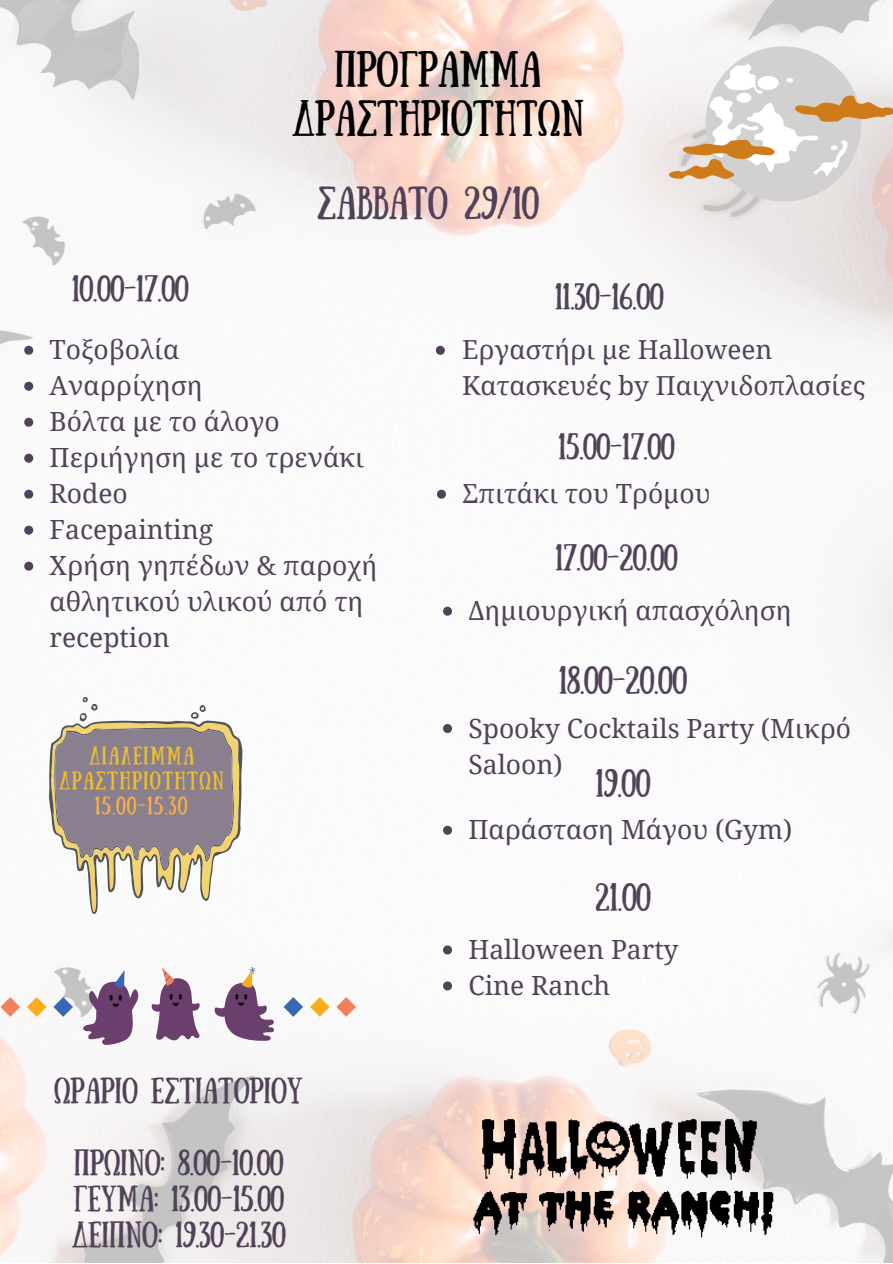
<style>
.page{position:relative;width:893px;height:1264px;background:#fff}
.page>*{position:absolute;margin:0;border:0;box-sizing:border-box;transform-origin:0 0}
.t1{font:35.85px/49.5px "Sunday";color:#000;text-align:center}
.t2{font:32.85px "Sunday";color:#524259}
.t3{font:27.9px "Sunday";color:#524259}
.t4{font:26.4px/36px "Noto Serif";color:#524259}
.t5{font:26.4px "Sunday";color:#524259}
.t6{font:26.25px/36px "Noto Serif";color:#524259}
.t7{font:25.95px/36px "Sunday";color:#524259;text-align:justify}
.t8{font:18px/24.8px "Sunday";letter-spacing:.08em;color:#efc02b;text-align:center}
.t9{font:18px "Sunday";letter-spacing:.08em;color:#fbb040}
</style>
<div class="page">
<img style="left:0;top:0;width:892px;height:1262px">
<svg style="left:49px;top:697px;width:193px;height:217px"></svg>
<div style="left:705px;top:46px;width:156px;height:155px;background:#d2d1d0;border-radius:50%"></div>
<svg style="left:668px;top:64px;width:224px;height:116px"></svg>
<svg style="left:24px;top:346px;width:9px;height:9px"></svg>
<svg style="left:24px;top:382px;width:9px;height:9px"></svg>
<svg style="left:24px;top:418px;width:9px;height:9px"></svg>
<svg style="left:24px;top:454px;width:9px;height:9px"></svg>
<svg style="left:24px;top:489px;width:9px;height:9px"></svg>
<svg style="left:24px;top:525px;width:9px;height:9px"></svg>
<svg style="left:24px;top:561px;width:9px;height:9px"></svg>
<svg style="left:437px;top:489px;width:9px;height:9px"></svg>
<svg style="left:443px;top:606px;width:9px;height:9px"></svg>
<svg style="left:443px;top:945px;width:9px;height:9px"></svg>
<svg style="left:443px;top:981px;width:9px;height:9px"></svg>
<svg style="left:443px;top:825px;width:9px;height:9px"></svg>
<svg style="left:436px;top:346px;width:9px;height:9px"></svg>
<img style="left:446px;top:1097px;width:358px;height:157px">
<svg style="left:0;top:966px;width:356px;height:79px"></svg>
<svg style="left:443px;top:724px;width:9px;height:9px"></svg>
<h1 class="t1" style="left:292px;top:44px;width:293px">προγραμμα δραστηριοτητων</h1>
<p class="t2" style="left:317px;top:186px;width:223px">σαββατο 29/10</p>
<p class="t5" style="left:72px;top:275px;width:118px">10.00-17.00</p>
<p class="t4" style="left:50px;top:331px;width:329px">Τοξοβολία<br>Αναρρίχηση<br>Βόλτα με το άλογο<br>Περιήγηση με το τρενάκι<br>Rodeo<br>Facepainting<br>Χρήση γηπέδων &amp; παροχή αθλητικού υλικού από τη reception</p>
<p class="t8" style="left:59px;top:743px;width:167px">διαλειμμα δραστηριοτητων</p>
<p class="t9" style="left:95px;top:796px;width:94px">15.00-15.30</p>
<p class="t7" style="left:54px;top:1072px;width:250px">ΩΡΑΡΙΟ ΕΣΤΙΑΤΟΡΙΟΥ</p>
<p class="t7" style="left:71px;top:1144px;width:216px">πρωινο: 8.00-10.00 γευμα: 13.00-15.00 δειπνο: 19.30-21.30</p>
<p class="t5" style="left:555px;top:283px;width:110px">11.30-16.00</p>
<p class="t6" style="left:462px;top:331px;width:404px">Εργαστήρι με Halloween<br>Κατασκευές by Παιχνιδοπλασίες</p>
<p class="t5" style="left:558px;top:433px;width:117px">15.00-17.00</p>
<p class="t4" style="left:462px;top:475px;width:249px">Σπιτάκι του Τρόμου</p>
<p class="t5" style="left:555px;top:544px;width:123px">17.00-20.00</p>
<p class="t4" style="left:468px;top:592px;width:325px">Δημιουργική απασχόληση</p>
<p class="t3" style="left:559px;top:666px;width:129px">18.00-20.00</p>
<p class="t4" style="left:468px;top:709px;width:384px">Spooky Cocktails Party (Μικρό<br>Saloon)</p>
<p class="t3" style="left:596px;top:768px;width:56px">19.00</p>
<p class="t4" style="left:468px;top:811px;width:325px">Παράσταση Mάγου (Gym)</p>
<p class="t3" style="left:595px;top:883px;width:57px">21.00</p>
<p class="t4" style="left:468px;top:930px;width:212px">Halloween Party<br>Cine Ranch</p>
</div>
